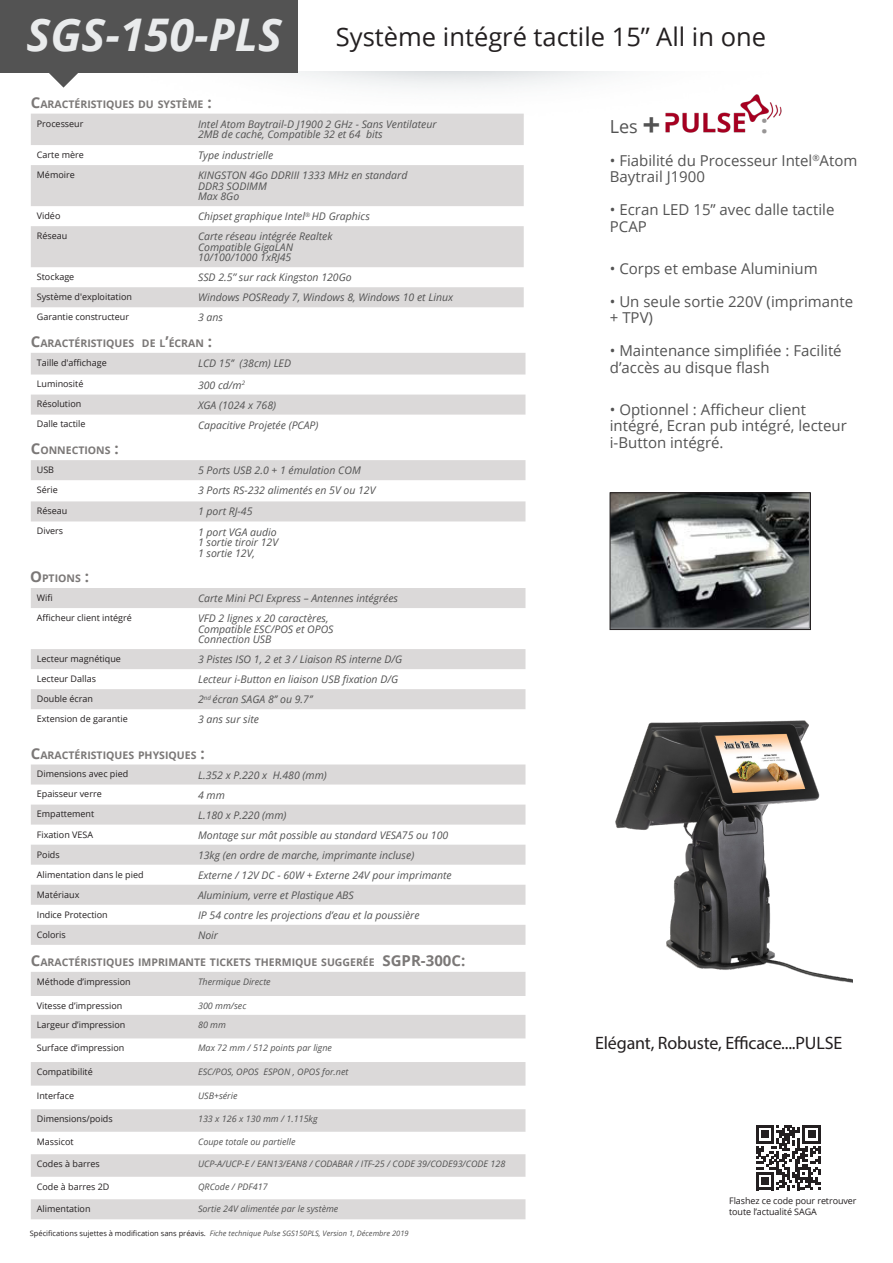
<style>
.page{position:relative;width:893px;height:1263px;background:#fff}
.page>*{position:absolute;margin:0;border:0;box-sizing:border-box;transform-origin:0 0}
.t1{font:italic 700 45px "Open Sans";color:#e9ebec}
.t2{font:25.5px "Open Sans";color:#231f20}
.t3{font:700 25.5px "Open Sans";color:#989595}
.t4{font:18px "Myriad Pro";letter-spacing:-.01em;color:#231f20}
.t5{font:18px "Open Sans";color:#535353}
.t6{font:15px/16.5px "Open Sans";color:#535353}
.t7{font:700 15px "Open Sans";color:#7b7877}
.t8{font:italic 10.5px/10.5px "Open Sans";color:#535353}
.t9{font:700 10.5px "Open Sans";color:#7b7877}
.t10{font:9px/10.8px "Open Sans";color:#231f20}
.t11{font:italic 9px "Open Sans";color:#535353}
.t12{font:italic 7.5px "Open Sans";color:#535353}
.s1{font-size:15px}
.s2{font-style:normal;color:#231f20}
.s3{font-weight:700;font-size:31.5px}
</style>
<div class="page">
<img style="left:0;top:72px;width:782px;height:42px">
<div style="left:0;top:0;width:298px;height:72px;background:#535353"></div>
<svg style="left:47px;top:72px;width:33px;height:16px"></svg>
<svg style="left:31px;top:114px;width:493px;height:193px;fill:#dbd9d9"></svg>
<svg style="left:31px;top:353px;width:494px;height:62px"></svg>
<svg style="left:31px;top:460px;width:494px;height:61px"></svg>
<svg style="left:31px;top:588px;width:494px;height:121px"></svg>
<svg style="left:31px;top:764px;width:494px;height:181px;fill:#dbd9d9"></svg>
<svg style="left:31px;top:972px;width:494px;height:247px;fill:#dbd9d9"></svg>
<svg style="left:612px;top:495px;width:197px;height:133px;background:#666969"></svg>
<div style="left:610px;top:493px;width:201px;height:137px;border:1px solid #231f20"></div>
<svg style="left:756px;top:1125px;width:65px;height:65px"></svg>
<img style="left:663px;top:94px;width:118px;height:39px">
<img style="left:615px;top:720px;width:237px;height:263px">
<p class="t1" style="left:27px;top:3px;width:257px">SGS-150-PLS</p>
<p class="t2" style="left:336px;top:19px;width:432px">Système intégré tactile 15’’ All in one</p>
<p class="t9" style="left:31px;top:96px;width:182px"><span class="s1">C</span>ARACTÉRISTIQUES DU SYSTÈME <span class="s1">:</span></p>
<p class="t10" style="left:37px;top:118px;width:48px">Processeur</p>
<p class="t8" style="left:198px;top:118px;width:240px">Intel Atom Baytrail-D J1900 2 GHz - Sans Ventilateur</p>
<p class="t8" style="left:198px;top:129px;width:186px">2MB de cache, Compatible 32 et 64 bits</p>
<p class="t10" style="left:37px;top:149px;width:49px">Carte mère</p>
<p class="t8" style="left:198px;top:150px;width:77px">Type industrielle</p>
<p class="t10" style="left:37px;top:169px;width:39px">Mémoire</p>
<p class="t8" style="left:198px;top:170px;width:211px">KINGSTON 4Go DDRIII 1333 MHz en standard</p>
<p class="t8" style="left:198px;top:180px;width:70px">DDR3 SODIMM</p>
<p class="t8" style="left:198px;top:191px;width:43px">Max 8Go</p>
<p class="t10" style="left:37px;top:210px;width:25px">Vidéo</p>
<p class="t8" style="left:198px;top:211px;width:173px">Chipset graphique Intel<sup>®</sup> HD Graphics</p>
<p class="t10" style="left:37px;top:230px;width:32px">Réseau</p>
<p class="t8" style="left:198px;top:231px;width:136px">Carte réseau intégrée Realtek<br>Compatible GigaLAN</p>
<p class="t8" style="left:198px;top:252px;width:95px">10/100/1000 1xRJ45</p>
<p class="t10" style="left:37px;top:271px;width:39px">Stockage</p>
<p class="t8" style="left:198px;top:272px;width:155px">SSD 2.5’’ sur rack Kingston 120Go</p>
<p class="t10" style="left:37px;top:291px;width:97px">Système d'exploitation</p>
<p class="t8" style="left:198px;top:292px;width:257px">Windows POSReady 7, Windows 8, Windows 10 et Linux</p>
<p class="t10" style="left:37px;top:311px;width:94px">Garantie constructeur</p>
<p class="t8" style="left:198px;top:312px;width:27px">3 ans</p>
<p class="t9" style="left:31px;top:336px;width:183px"><span class="s1">C</span>ARACTÉRISTIQUES DE L<span class="s1">’</span>ÉCRAN <span class="s1">:</span></p>
<p class="t10" style="left:37px;top:357px;width:71px">Taille d'affichage</p>
<p class="t8" style="left:198px;top:357px;width:94px">LCD 15’’ (38cm) LED</p>
<p class="t10" style="left:37px;top:378px;width:48px">Luminosité</p>
<p class="t8" style="left:198px;top:379px;width:49px">300 cd/m<sup>2</sup></p>
<p class="t10" style="left:37px;top:399px;width:46px">Résolution</p>
<p class="t8" style="left:198px;top:399px;width:80px">XGA (1024 x 768)</p>
<p class="t10" style="left:37px;top:419px;width:50px">Dalle tactile</p>
<p class="t8" style="left:198px;top:419px;width:122px">Capacitive Projetée (PCAP)</p>
<p class="t9" style="left:31px;top:443px;width:89px"><span class="s1">C</span>ONNECTIONS <span class="s1">:</span></p>
<p class="t10" style="left:37px;top:464px;width:19px">USB</p>
<p class="t8" style="left:198px;top:465px;width:164px">5 Ports USB 2.0 + 1 émulation COM</p>
<p class="t10" style="left:37px;top:484px;width:22px">Série</p>
<p class="t8" style="left:198px;top:485px;width:179px">3 Ports RS-232 alimentés en 5V ou 12V</p>
<p class="t10" style="left:37px;top:505px;width:32px">Réseau</p>
<p class="t8" style="left:198px;top:506px;width:56px">1 port RJ-45</p>
<p class="t10" style="left:37px;top:525px;width:28px">Divers</p>
<p class="t8" style="left:198px;top:526px;width:82px">1 port VGA audio<br>1 sortie tiroir 12V</p>
<p class="t8" style="left:198px;top:547px;width:58px">1 sortie 12V,</p>
<p class="t9" style="left:30px;top:571px;width:60px"><span class="s1">O</span> PTIONS <span class="s1">:</span></p>
<p class="t10" style="left:37px;top:592px;width:17px">Wifi</p>
<p class="t8" style="left:198px;top:593px;width:201px">Carte Mini PCI Express – Antennes intégrées</p>
<p class="t10" style="left:37px;top:612px;width:97px">Afficheur client intégré</p>
<p class="t8" style="left:198px;top:613px;width:132px">VFD 2 lignes x 20 caractères,</p>
<p class="t8" style="left:198px;top:623px;width:137px">Compatible ESC/POS et OPOS</p>
<p class="t8" style="left:198px;top:634px;width:75px">Connection USB</p>
<p class="t10" style="left:37px;top:653px;width:86px">Lecteur magnétique</p>
<p class="t8" style="left:198px;top:654px;width:206px">3 Pistes ISO 1, 2 et 3 / Liaison RS interne D/G</p>
<p class="t10" style="left:37px;top:673px;width:61px">Lecteur Dallas</p>
<p class="t8" style="left:198px;top:674px;width:202px">Lecteur i-Button en liaison USB fixation D/G</p>
<p class="t10" style="left:37px;top:693px;width:58px">Double écran</p>
<p class="t8" style="left:198px;top:694px;width:116px">2<sup>nd</sup> écran SAGA 8’’ ou 9.7’’</p>
<p class="t10" style="left:37px;top:713px;width:92px">Extension de garantie</p>
<p class="t8" style="left:198px;top:714px;width:62px">3 ans sur site</p>
<p class="t9" style="left:31px;top:747px;width:175px"><span class="s1">C</span>ARACTÉRISTIQUES PHYSIQUES <span class="s1">:</span></p>
<p class="t10" style="left:37px;top:768px;width:93px">Dimensions avec pied</p>
<p class="t8" style="left:198px;top:769px;width:130px">L.352 x P.220 x H.480 (mm)</p>
<p class="t10" style="left:37px;top:788px;width:66px">Epaisseur verre</p>
<p class="t8" style="left:198px;top:789px;width:28px">4 mm</p>
<p class="t10" style="left:37px;top:808px;width:59px">Empattement</p>
<p class="t8" style="left:198px;top:809px;width:90px">L.180 x P.220 (mm)</p>
<p class="t10" style="left:37px;top:829px;width:58px">Fixation VESA</p>
<p class="t8" style="left:198px;top:829px;width:252px">Montage sur mât possible au standard VESA75 ou 100</p>
<p class="t10" style="left:37px;top:849px;width:24px">Poids</p>
<p class="t8" style="left:198px;top:849px;width:218px">13kg (en ordre de marche, imprimante incluse)</p>
<p class="t10" style="left:37px;top:869px;width:108px">Alimentation dans le pied</p>
<p class="t8" style="left:198px;top:869px;width:255px">Externe / 12V DC - 60W + Externe 24V pour imprimante</p>
<p class="t10" style="left:37px;top:889px;width:44px">Matériaux</p>
<p class="t8" style="left:198px;top:889px;width:157px">Aluminium, verre et Plastique ABS</p>
<p class="t10" style="left:37px;top:909px;width:72px">Indice Protection</p>
<p class="t8" style="left:198px;top:909px;width:223px">IP 54 contre les projections d’eau et la poussière</p>
<p class="t10" style="left:37px;top:929px;width:31px">Coloris</p>
<p class="t8" style="left:198px;top:929px;width:22px">Noir</p>
<p class="t9" style="left:31px;top:954px;width:363px"><span class="s1">C</span>ARACTÉRISTIQUES IMPRIMANTE TICKETS THERMIQUE SUGGERÉE <span class="s1">SGPR</span></p>
<p class="t7" style="left:421px;top:950px;width:46px">-300C:</p>
<p class="t10" style="left:37px;top:976px;width:95px">Méthode d’impression</p>
<p class="t11" style="left:198px;top:975px;width:74px">Thermique Directe</p>
<p class="t10" style="left:37px;top:1000px;width:87px">Vitesse d’impression</p>
<p class="t11" style="left:198px;top:999px;width:50px">300 mm/sec</p>
<p class="t10" style="left:37px;top:1019px;width:90px">Largeur d’impression</p>
<p class="t11" style="left:198px;top:1018px;width:29px">80 mm</p>
<p class="t10" style="left:37px;top:1042px;width:89px">Surface d’impression</p>
<p class="t11" style="left:198px;top:1042px;width:135px">Max 72 mm / 512 points par ligne</p>
<p class="t10" style="left:37px;top:1066px;width:58px">Compatibilité</p>
<p class="t11" style="left:198px;top:1065px;width:152px">ESC/POS, OPOS ESPON , OPOS for.net</p>
<p class="t10" style="left:37px;top:1089px;width:39px">Interface</p>
<p class="t11" style="left:198px;top:1089px;width:41px">USB+série</p>
<p class="t10" style="left:37px;top:1113px;width:77px">Dimensions/poids</p>
<p class="t11" style="left:198px;top:1113px;width:121px">133 x 126 x 130 mm / 1.115kg</p>
<p class="t10" style="left:37px;top:1136px;width:38px">Massicot</p>
<p class="t11" style="left:198px;top:1135px;width:99px">Coupe totale ou partielle</p>
<p class="t10" style="left:37px;top:1158px;width:64px">Codes à barres</p>
<p class="t11" style="left:198px;top:1158px;width:309px">UCP-A/UCP-E / EAN13/EAN8 / CODABAR / ITF-25 / CODE 39/CODE93/CODE 128</p>
<p class="t10" style="left:37px;top:1181px;width:74px">Code à barres 2D</p>
<p class="t11" style="left:198px;top:1180px;width:71px">QRCode / PDF417</p>
<p class="t10" style="left:37px;top:1203px;width:55px">Alimentation</p>
<p class="t11" style="left:198px;top:1203px;width:142px">Sortie 24V alimentée par le système</p>
<p class="t12" style="left:30px;top:1228px;width:380px"><span class="s2">Spécifications sujettes à modification sans préavis.</span> Fiche technique Pulse SGS150PLS, Version 1, Décembre 2019</p>
<p class="t5" style="left:610px;top:114px;width:52px">Les <span class="s3">+</span></p>
<p class="t3" style="left:761px;top:105px;width:9px">:</p>
<p class="t6" style="left:610px;top:151px;width:249px">• Fiabilité du Processeur Intel<sup>®</sup>Atom<br>Baytrail J1900</p>
<p class="t6" style="left:610px;top:201px;width:226px">• Ecran LED 15’’ avec dalle tactile<br>PCAP</p>
<p class="t6" style="left:610px;top:259px;width:209px">• Corps et embase Aluminium</p>
<p class="t6" style="left:610px;top:292px;width:245px">• Un seule sortie 220V (imprimante + TPV)</p>
<p class="t6" style="left:610px;top:342px;width:233px">• Maintenance simplifiée : Facilité d’accès au disque flash</p>
<p class="t6" style="left:610px;top:400px;width:239px">• Optionnel : Afficheur client intégré, Ecran pub intégré, lecteur i-Button intégré.</p>
<p class="t4" style="left:595px;top:1032px;width:248px">Elégant, Robuste, Efficace....PULSE</p>
<p class="t10" style="left:729px;top:1195px;width:129px">Flashez ce code pour retrouver toute l’actualité SAGA</p>
</div>
